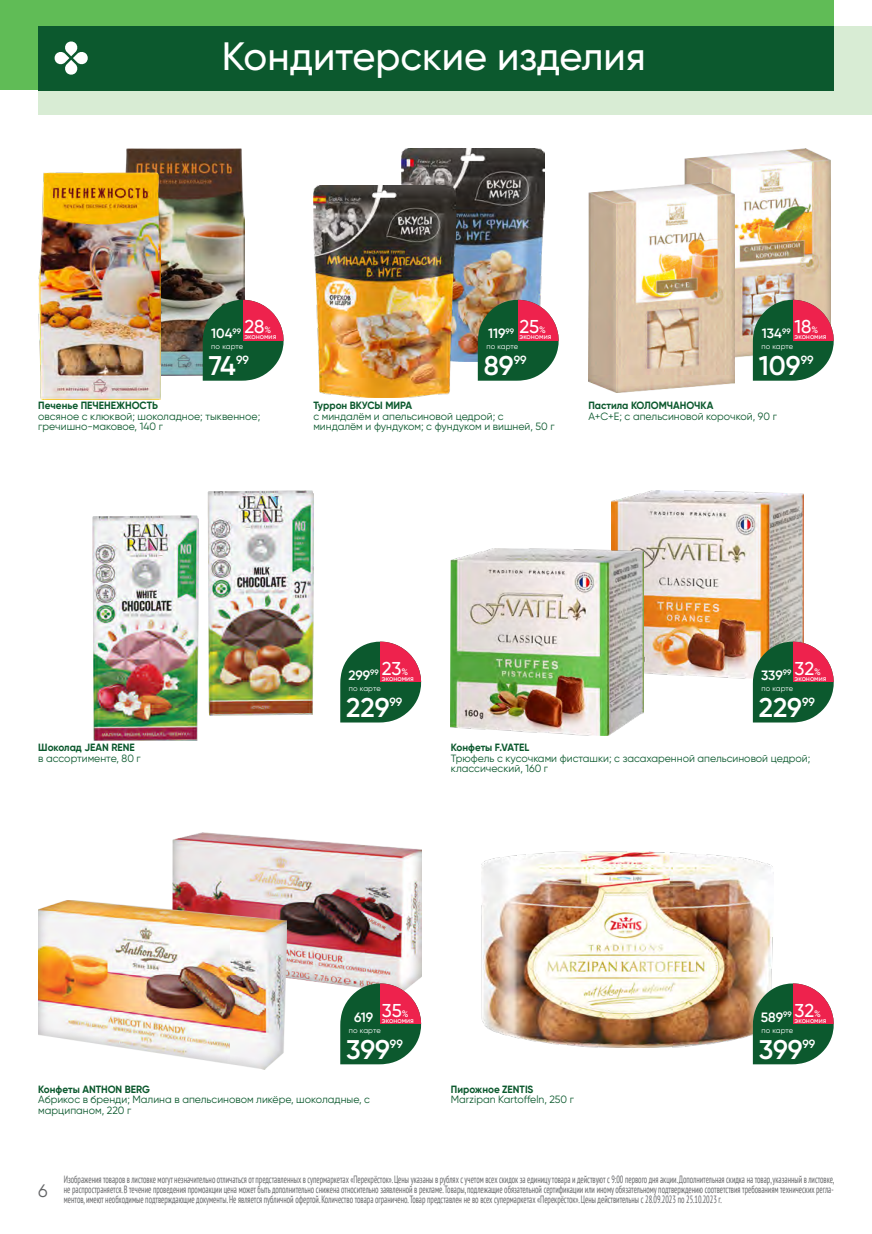
<style>
.page{position:relative;width:872px;height:1234px;background:#fff}
.page>*{position:absolute;margin:0;border:0;box-sizing:border-box;transform-origin:0 0}
.t1{font:500 39.45px "Gilroy";color:#fff}
.t2{font:600 27px "Gilroy";color:#fff}
.t3{font:500 18.6px "Gilroy";letter-spacing:-.005em;color:#fff}
.t4{font:18px "Gilroy";color:#636466}
.t5{font:600 13.5px "Gilroy";color:#fff}
.t6{font:600 11.85px "Gilroy";color:#fff}
.t7{font:condensed 10.5px/9.8px "PT Sans";color:#636466;text-align:justify;scale:.75 1}
.t8{font:10.5px/10.5px "Gilroy";color:#0c592e}
.t9{font:700 10.5px "Gilroy";color:#0c592e;scale:.95 1}
.t10{font:500 7.5px "Gilroy";color:#fff;scale:.95 1}
.t11{font:7.5px "Gilroy";color:#fff}
.s1{font-size:9.3px}
</style>
<div class="page">
<div style="left:38px;top:26px;width:834px;height:89px;background:#d8ecd4"></div>
<div style="left:0;top:0;width:833px;height:90px;background:#60bc56"></div>
<div style="left:38px;top:26px;width:795px;height:64px;background:#0c592e"></div>
<svg style="left:54px;top:41px;width:34px;height:34px"></svg>
<img style="left:611px;top:490px;width:193px;height:188px">
<div style="left:673px;top:141px;width:168px;height:218px;background:#000;opacity:.3"></div>
<img style="left:402px;top:149px;width:142px;height:212px">
<div style="left:577px;top:175px;width:168px;height:219px;background:#000;opacity:.3"></div>
<img style="left:123px;top:149px;width:121px;height:226px">
<img style="left:38px;top:173px;width:122px;height:226px">
<img style="left:313px;top:185px;width:142px;height:212px">
<div style="left:196px;top:482px;width:128px;height:233px;background:#000;opacity:.3"></div>
<div style="left:81px;top:507px;width:128px;height:234px;background:#000;opacity:.3"></div>
<img style="left:451px;top:548px;width:192px;height:187px">
<img style="left:481px;top:851px;width:292px;height:196px">
<div style="left:153px;top:817px;width:287px;height:176px;background:#000;opacity:.3"></div>
<div style="left:19px;top:884px;width:286px;height:186px;background:#000;opacity:.3"></div>
<svg style="left:203px;top:298px;width:81px;height:82px;background:#306d49"></svg>
<svg style="left:243px;top:300px;width:41px;height:40px;fill:#ee224d"></svg>
<svg style="left:478px;top:298px;width:81px;height:82px;background:#2e6841"></svg>
<svg style="left:518px;top:300px;width:41px;height:40px;fill:#ee224d"></svg>
<svg style="left:753px;top:298px;width:81px;height:82px;background:#316e49"></svg>
<svg style="left:793px;top:300px;width:41px;height:40px;background:#e94763"></svg>
<svg style="left:340px;top:641px;width:82px;height:81px;background:#33724e"></svg>
<svg style="left:381px;top:641px;width:41px;height:41px;fill:#ee224d"></svg>
<svg style="left:753px;top:640px;width:81px;height:82px;background:#306e47"></svg>
<svg style="left:793px;top:641px;width:41px;height:41px;fill:#ee224d"></svg>
<svg style="left:340px;top:982px;width:82px;height:82px;background:#36714e"></svg>
<svg style="left:381px;top:983px;width:41px;height:40px;fill:#ee224d"></svg>
<svg style="left:753px;top:982px;width:81px;height:82px;background:#32704b"></svg>
<svg style="left:793px;top:983px;width:41px;height:40px;fill:#ee224d"></svg>
<h1 class="t1" style="left:222px;top:32px;width:425px">Кондитерские изделия</h1>
<p class="t5" style="left:211px;top:325px;width:31px">104<sup>99</sup></p>
<h3 class="t3" style="left:244px;top:315px;width:28px">28<span class="s1">%</span></h3>
<p class="t10" style="left:244px;top:331px;width:35px">экономия</p>
<p class="t5" style="left:488px;top:325px;width:28px">119<sup>99</sup></p>
<h3 class="t3" style="left:519px;top:315px;width:28px">25<span class="s1">%</span></h3>
<p class="t10" style="left:519px;top:331px;width:35px">экономия</p>
<p class="t5" style="left:762px;top:325px;width:30px">134<sup>99</sup></p>
<h3 class="t3" style="left:794px;top:315px;width:25px">18<span class="s1">%</span></h3>
<p class="t10" style="left:794px;top:331px;width:35px">экономия</p>
<p class="t11" style="left:211px;top:342px;width:33px">по карте</p>
<p class="t11" style="left:486px;top:342px;width:33px">по карте</p>
<p class="t11" style="left:761px;top:342px;width:33px">по карте</p>
<h2 class="t2" style="left:209px;top:349px;width:29px">74</h2>
<p class="t6" style="left:236px;top:352px;width:14px">99</p>
<h2 class="t2" style="left:484px;top:349px;width:31px">89</h2>
<p class="t6" style="left:513px;top:352px;width:14px">99</p>
<h2 class="t2" style="left:759px;top:349px;width:43px">109</h2>
<p class="t6" style="left:800px;top:352px;width:14px">99</p>
<p class="t9" style="left:38px;top:399px;width:128px">Печенье ПЕЧЕНЕЖНОСТЬ</p>
<p class="t8" style="left:38px;top:410px;width:223px">овсяное с клюквой; шоколадное; тыквенное; гречишно-маковое, 140 г</p>
<p class="t9" style="left:313px;top:399px;width:105px">Туррон ВКУСЫ МИРА</p>
<p class="t8" style="left:313px;top:410px;width:243px">с миндалём и апельсиновой цедрой; с миндалём и фундуком; с фундуком и вишней, 50 г</p>
<p class="t9" style="left:588px;top:399px;width:133px">Пастила КОЛОМЧАНОЧКА</p>
<p class="t8" style="left:588px;top:410px;width:190px">А+С+Е; с апельсиновой корочкой, 90 г</p>
<p class="t9" style="left:38px;top:740px;width:103px">Шоколад JEAN RENE</p>
<p class="t8" style="left:38px;top:752px;width:104px">в ассортименте, 80 г</p>
<p class="t5" style="left:348px;top:666px;width:32px">299<sup>99</sup></p>
<h3 class="t3" style="left:382px;top:656px;width:28px">23<span class="s1">%</span></h3>
<p class="t10" style="left:382px;top:673px;width:35px">экономия</p>
<p class="t5" style="left:761px;top:666px;width:32px">339<sup>99</sup></p>
<h3 class="t3" style="left:794px;top:656px;width:28px">32<span class="s1">%</span></h3>
<p class="t10" style="left:794px;top:673px;width:35px">экономия</p>
<p class="t11" style="left:349px;top:683px;width:33px">по карте</p>
<p class="t11" style="left:761px;top:683px;width:33px">по карте</p>
<h2 class="t2" style="left:346px;top:690px;width:45px">229</h2>
<p class="t6" style="left:389px;top:694px;width:14px">99</p>
<h2 class="t2" style="left:759px;top:690px;width:45px">229</h2>
<p class="t6" style="left:802px;top:694px;width:14px">99</p>
<p class="t9" style="left:451px;top:740px;width:84px">Конфеты F.VATEL</p>
<p class="t8" style="left:451px;top:752px;width:361px">Трюфель с кусочками фисташки; с засахаренной апельсиновой цедрой; классический, 160 г</p>
<p class="t5" style="left:354px;top:1008px;width:56px">619 <sup>35</sup><sup>%</sup></p>
<p class="t10" style="left:382px;top:1015px;width:35px">экономия</p>
<p class="t5" style="left:761px;top:1008px;width:32px">589<sup>99</sup></p>
<h3 class="t3" style="left:794px;top:998px;width:28px">32<span class="s1">%</span></h3>
<p class="t10" style="left:794px;top:1015px;width:35px">экономия</p>
<p class="t11" style="left:349px;top:1025px;width:33px">по карте</p>
<p class="t11" style="left:761px;top:1025px;width:33px">по карте</p>
<h2 class="t2" style="left:346px;top:1032px;width:45px">399</h2>
<p class="t6" style="left:390px;top:1035px;width:14px">99</p>
<h2 class="t2" style="left:759px;top:1032px;width:45px">399</h2>
<p class="t6" style="left:802px;top:1035px;width:14px">99</p>
<p class="t9" style="left:38px;top:1082px;width:119px">Конфеты ANTHON BERG</p>
<p class="t8" style="left:38px;top:1094px;width:333px">Абрикос в бренди; Малина в апельсиновом ликёре, шоколадные, с марципаном, 220 г</p>
<p class="t9" style="left:451px;top:1082px;width:88px">Пирожное ZENTIS</p>
<p class="t8" style="left:451px;top:1094px;width:125px">Marzipan Kartoffeln, 250 г</p>
<h3 class="t4" style="left:38px;top:1178px;width:11px">6</h3>
<p class="t7" style="left:64px;top:1173px;width:1028px">Изображения товаров в листовке могут незначительно отличаться от представленных в супермаркетах «Перекрёсток». Цены указаны в рублях с учетом всех скидок за единицу товара и действуют с 9:00 первого дня акции. Дополнительная скидка на товар, указанный в листовке, не распространяется. В течение проведения промоакции цена может быть дополнительно снижена относительно заявленной в рекламе. Товары, подлежащие обязательной сертификации или иному обязательному подтверждению соответствия требованиям технических регла&shy;ментов, имеют необходимые подтверждающие документы. Не является публичной офертой. Количество товара ограничено. Товар представлен не во всех супермаркетах «Перекрёсток». Цены действительны с 28.09.2023 по 25.10.2023 г.</p>
</div>
